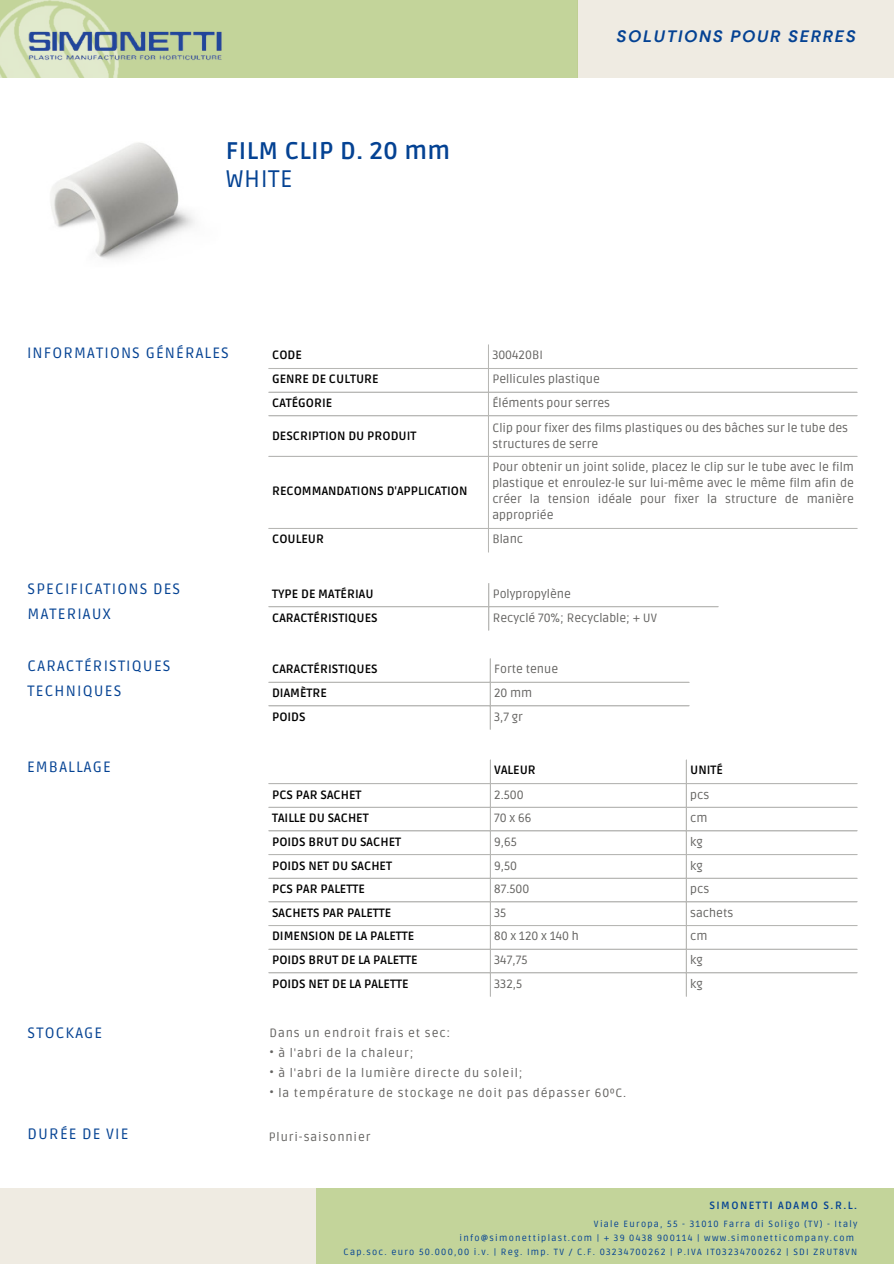
<style>
.page{position:relative;width:894px;height:1264px;background:#fff}
.page>*{position:absolute;margin:0;border:0;box-sizing:border-box;transform-origin:0 0}
.t1{font:700 24px "Ruda";letter-spacing:.02em;color:#044293}
.t2{font:24px "Ruda";letter-spacing:.02em;color:#044293}
.t3{font:italic 700 16.5px "DM Sans";letter-spacing:.1em;color:#044293}
.t4{font:15px/24.8px "Ruda";letter-spacing:.075em;color:#044293}
.t5{font:12px/16px "Ruda";color:#646361}
.t6{font:700 12px "Ruda";color:#000}
.t7{font:12px "Ruda";letter-spacing:.075em;color:#646361}
.t8{font:700 10.5px "Ruda";letter-spacing:.14em;color:#044293}
.t9{font:9px "Ruda";letter-spacing:.14em;color:#044293}
</style>
<div class="page">
<hr style="left:488px;top:345px;width:1px;height:207px;background:#b7b7b4">
<hr style="left:268px;top:368px;width:588px;height:1px;background:#b7b7b4">
<hr style="left:268px;top:391px;width:588px;height:1px;background:#b7b7b4">
<hr style="left:268px;top:415px;width:588px;height:1px;background:#b7b7b4">
<hr style="left:268px;top:456px;width:588px;height:1px;background:#b7b7b4">
<hr style="left:268px;top:528px;width:588px;height:1px;background:#b7b7b4">
<hr style="left:488px;top:583px;width:1px;height:47px;background:#b7b7b4">
<hr style="left:268px;top:606px;width:450px;height:1px;background:#b7b7b4">
<hr style="left:489px;top:658px;width:1px;height:71px;background:#b7b7b4">
<hr style="left:268px;top:681px;width:421px;height:1px;background:#b7b7b4">
<hr style="left:268px;top:705px;width:421px;height:1px;background:#b7b7b4">
<div style="left:317px;top:1188px;width:576px;height:75px;background:#c3d49a"></div>
<div style="left:0;top:1188px;width:316px;height:75px;background:#efebe2"></div>
<div style="left:577px;top:0;width:316px;height:77px;background:#efebe2"></div>
<div style="left:0;top:0;width:577px;height:77px;background:#c3d49a"></div>
<img style="left:0;top:0;width:120px;height:78px">
<img style="left:28px;top:26px;width:194px;height:40px">
<img style="left:51px;top:142px;width:144px;height:118px">
<hr style="left:489px;top:760px;width:1px;height:236px;background:#b7b7b4">
<hr style="left:685px;top:760px;width:1px;height:236px;background:#b7b7b4">
<hr style="left:268px;top:783px;width:588px;height:1px;background:#b7b7b4">
<hr style="left:268px;top:806px;width:588px;height:1px;background:#b7b7b4">
<hr style="left:268px;top:830px;width:588px;height:1px;background:#b7b7b4">
<hr style="left:268px;top:854px;width:588px;height:1px;background:#b7b7b4">
<hr style="left:268px;top:877px;width:588px;height:1px;background:#b7b7b4">
<hr style="left:268px;top:901px;width:588px;height:1px;background:#b7b7b4">
<hr style="left:268px;top:925px;width:588px;height:1px;background:#b7b7b4">
<hr style="left:268px;top:948px;width:588px;height:1px;background:#b7b7b4">
<hr style="left:268px;top:972px;width:588px;height:1px;background:#b7b7b4">
<p class="t1" style="left:226px;top:137px;width:226px">FILM CLIP D. 20 mm</p>
<p class="t2" style="left:226px;top:165px;width:68px">WHITE</p>
<p class="t3" style="left:616px;top:26px;width:241px">SOLUTIONS POUR SERRES</p>
<p class="t4" style="left:27px;top:341px;width:203px">INFORMATIONS GÉNÉRALES</p>
<p class="t6" style="left:272px;top:348px;width:31px">CODE</p>
<p class="t5" style="left:492px;top:347px;width:52px">300420BI</p>
<p class="t6" style="left:272px;top:372px;width:108px">GENRE DE CULTURE</p>
<p class="t5" style="left:492px;top:371px;width:109px">Pellicules plastique</p>
<p class="t6" style="left:272px;top:396px;width:62px">CATÉGORIE</p>
<p class="t5" style="left:492px;top:395px;width:119px">Éléments pour serres</p>
<p class="t6" style="left:272px;top:428px;width:146px">DESCRIPTION DU PRODUIT</p>
<p class="t5" style="left:492px;top:420px;width:357px">Clip pour fixer des films plastiques ou des bâches sur le tube des structures de serre</p>
<p class="t6" style="left:272px;top:484px;width:197px">RECOMMANDATIONS D'APPLICATION</p>
<p class="t5" style="left:492px;top:459px;width:363px;text-align:justify">Pour obtenir un joint solide, placez le clip sur le tube avec le film plastique et enroulez-le sur lui-même avec le même film afin de créer la tension idéale pour fixer la structure de manière appropriée</p>
<p class="t6" style="left:272px;top:532px;width:53px">COULEUR</p>
<p class="t5" style="left:492px;top:531px;width:32px">Blanc</p>
<p class="t4" style="left:28px;top:576px;width:154px">SPECIFICATIONS DES<br>MATERIAUX</p>
<p class="t4" style="left:28px;top:653px;width:144px">CARACTÉRISTIQUES<br>TECHNIQUES</p>
<p class="t6" style="left:272px;top:586px;width:103px">TYPE DE MATÉRIAU</p>
<p class="t5" style="left:492px;top:585px;width:80px">Polypropylène</p>
<p class="t6" style="left:272px;top:610px;width:107px">CARACTÉRISTIQUES</p>
<p class="t5" style="left:492px;top:610px;width:166px">Recyclé 70%; Recyclable; + UV</p>
<p class="t6" style="left:272px;top:662px;width:107px">CARACTÉRISTIQUES</p>
<p class="t5" style="left:494px;top:661px;width:66px">Forte tenue</p>
<p class="t6" style="left:272px;top:686px;width:56px">DIAMÈTRE</p>
<p class="t5" style="left:494px;top:685px;width:40px">20 mm</p>
<p class="t6" style="left:272px;top:709px;width:35px">POIDS</p>
<p class="t5" style="left:494px;top:709px;width:30px">3,7 gr</p>
<p class="t4" style="left:27px;top:755px;width:85px">EMBALLAGE</p>
<p class="t6" style="left:494px;top:763px;width:43px">VALEUR</p>
<p class="t6" style="left:690px;top:763px;width:34px">UNITÉ</p>
<p class="t6" style="left:272px;top:787px;width:91px">PCS PAR SACHET</p>
<p class="t5" style="left:494px;top:786px;width:31px">2.500</p>
<p class="t5" style="left:690px;top:786px;width:21px">pcs</p>
<p class="t6" style="left:272px;top:811px;width:98px">TAILLE DU SACHET</p>
<p class="t5" style="left:494px;top:810px;width:39px">70 x 66</p>
<p class="t5" style="left:690px;top:810px;width:19px">cm</p>
<p class="t6" style="left:272px;top:834px;width:130px">POIDS BRUT DU SACHET</p>
<p class="t5" style="left:494px;top:834px;width:24px">9,65</p>
<p class="t5" style="left:690px;top:834px;width:14px">kg</p>
<p class="t6" style="left:272px;top:858px;width:121px">POIDS NET DU SACHET</p>
<p class="t5" style="left:494px;top:857px;width:24px">9,50</p>
<p class="t5" style="left:690px;top:857px;width:14px">kg</p>
<p class="t6" style="left:272px;top:882px;width:94px">PCS PAR PALETTE</p>
<p class="t5" style="left:494px;top:881px;width:37px">87.500</p>
<p class="t5" style="left:690px;top:881px;width:21px">pcs</p>
<p class="t6" style="left:272px;top:905px;width:121px">SACHETS PAR PALETTE</p>
<p class="t5" style="left:494px;top:905px;width:14px">35</p>
<p class="t5" style="left:690px;top:905px;width:45px">sachets</p>
<p class="t6" style="left:272px;top:929px;width:144px">DIMENSION DE LA PALETTE</p>
<p class="t5" style="left:494px;top:928px;width:86px">80 x 120 x 140 h</p>
<p class="t5" style="left:690px;top:928px;width:19px">cm</p>
<p class="t6" style="left:272px;top:953px;width:147px">POIDS BRUT DE LA PALETTE</p>
<p class="t5" style="left:494px;top:952px;width:35px">347,75</p>
<p class="t5" style="left:690px;top:952px;width:14px">kg</p>
<p class="t6" style="left:272px;top:976px;width:138px">POIDS NET DE LA PALETTE</p>
<p class="t5" style="left:494px;top:976px;width:29px">332,5</p>
<p class="t5" style="left:690px;top:976px;width:14px">kg</p>
<p class="t4" style="left:28px;top:1021px;width:76px">STOCKAGE</p>
<p class="t4" style="left:28px;top:1121px;width:102px">DURÉE DE VIE</p>
<p class="t7" style="left:269px;top:1025px;width:182px">Dans un endroit frais et sec:</p>
<p class="t7" style="left:269px;top:1045px;width:145px">• à l'abri de la chaleur;</p>
<p class="t7" style="left:269px;top:1065px;width:254px">• à l'abri de la lumière directe du soleil;</p>
<p class="t7" style="left:269px;top:1085px;width:358px">• la température de stockage ne doit pas dépasser 60ºC.</p>
<p class="t7" style="left:268px;top:1129px;width:103px">Pluri-saisonnier</p>
<p class="t8" style="left:709px;top:1199px;width:149px">SIMONETTI ADAMO S.R.L.</p>
<p class="t9" style="left:593px;top:1218px;width:265px">Viale Europa, 55 - 31010 Farra di Soligo (TV) - Italy</p>
<p class="t9" style="left:459px;top:1232px;width:396px">info@simonettiplast.com | + 39 0438 900114 | www.simonetticompany.com</p>
<p class="t9" style="left:343px;top:1246px;width:515px">Cap.soc. euro 50.000,00 i.v. | Reg. Imp. TV / C.F. 03234700262 | P.IVA IT03234700262 | SDI ZRUT8VN</p>
</div>
